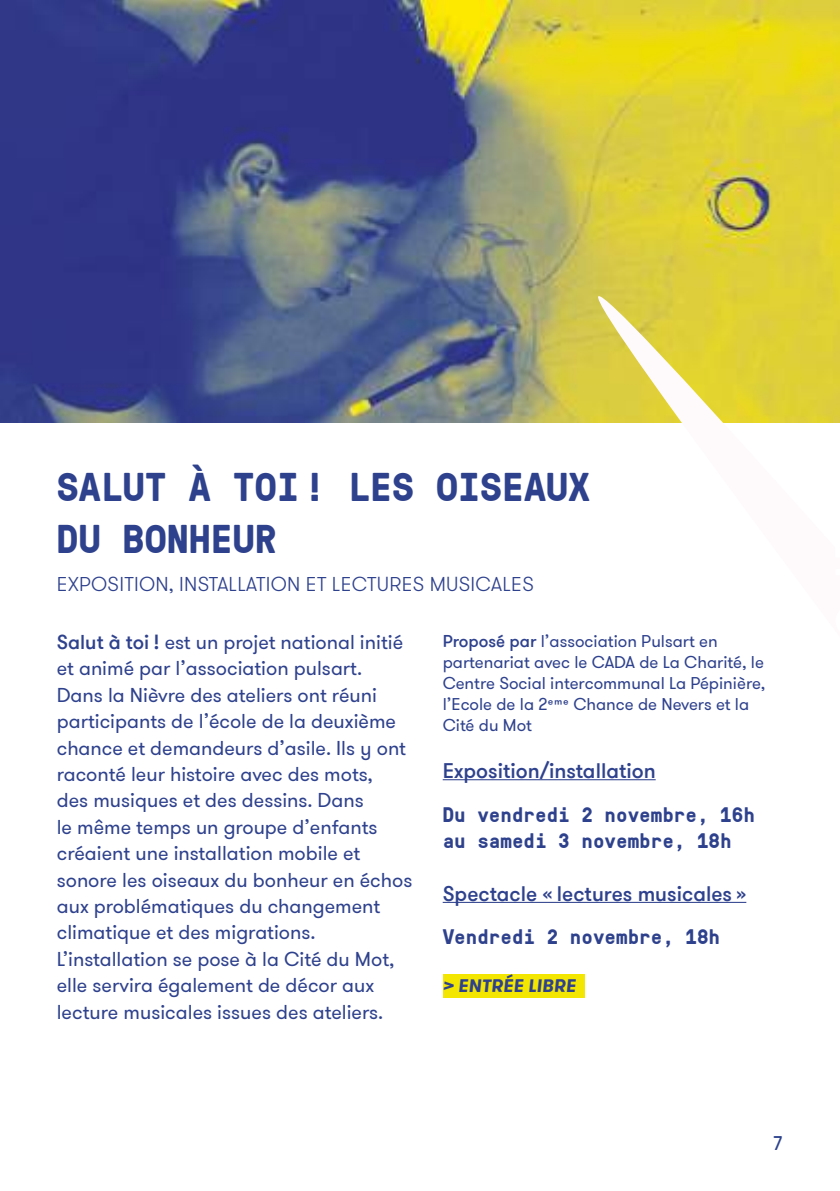
<style>
.page{position:relative;width:840px;height:1191px;background:#fff}
.page>*{position:absolute;margin:0;border:0;box-sizing:border-box;transform-origin:0 0}
.t1{font:700 40px/52px "GT Pressura Mono";color:#2e418d}
.t2{font:700 21px/26.4px "GT Pressura Mono";color:#2e418d}
.t3{font:500 21px "GT Walsheim Pro";color:#2e418d}
.t4{font:20px/26.4px "GT Walsheim Pro";color:#2e418d}
.t5{font:300 20px "GT Walsheim Pro";letter-spacing:.015em;color:#2e418d}
.t6{font:19.8px "GT Pressura Mono";color:#2c428d}
.t7{font:italic 700 18px "GT Walsheim Pro";letter-spacing:.015em;color:#2e418d}
.t8{font:17px/21px "GT Walsheim Pro";color:#2e418d}
.s1{font-weight:500}
</style>
<div class="page">
<img style="left:0;top:0;width:839px;height:422px">
<svg style="left:590px;top:293px;width:249px;height:130px;background:#e1d34c"></svg>
<div style="left:442px;top:974px;width:142px;height:23px;background:#f3e601"></div>
<hr style="left:442px;top:779px;width:213px;height:1px;background:#2e418d">
<hr style="left:442px;top:902px;width:304px;height:1px;background:#2e418d">
<h1 class="t1" style="left:57px;top:459px;width:534px">SALUT À TOI! LES OISEAUX<br>DU BONHEUR</h1>
<p class="t5" style="left:57px;top:571px;width:478px">EXPOSITION, INSTALLATION ET LECTURES MUSICALES</p>
<p class="t4" style="left:57px;top:629px;width:357px"><span class="s1">Salut à toi !</span> est un projet national initié et animé par l’association pulsart.<br>Dans la Nièvre des ateliers ont réuni participants de l’école de la deuxième chance et demandeurs d’asile. Ils y ont raconté leur histoire avec des mots,<br>des musiques et des dessins. Dans<br>le même temps un groupe d’enfants créaient une installation mobile et sonore les oiseaux du bonheur en échos aux problématiques du changement climatique et des migrations.<br>L’installation se pose à la Cité du Mot, elle servira également de décor aux lecture musicales issues des ateliers.</p>
<p class="t8" style="left:442px;top:630px;width:324px"><span class="s1">Proposé par</span> l’association Pulsart en partenariat avec le CADA de La Charité, le Centre Social intercommunal La Pépinière, l’Ecole de la 2eme Chance de Nevers et la Cité du Mot</p>
<p class="t3" style="left:442px;top:757px;width:214px">Exposition/installation</p>
<p class="t2" style="left:442px;top:800px;width:313px">Du vendredi 2 novembre, 16h au samedi 3 novembre, 18h</p>
<p class="t3" style="left:442px;top:880px;width:305px">Spectacle « lectures musicales »</p>
<p class="t2" style="left:442px;top:923px;width:279px">Vendredi 2 novembre, 18h</p>
<p class="t7" style="left:442px;top:974px;width:134px">&gt; ENTRÉE LIBRE</p>
<p class="t6" style="left:771px;top:1129px;width:12px">7</p>
</div>
